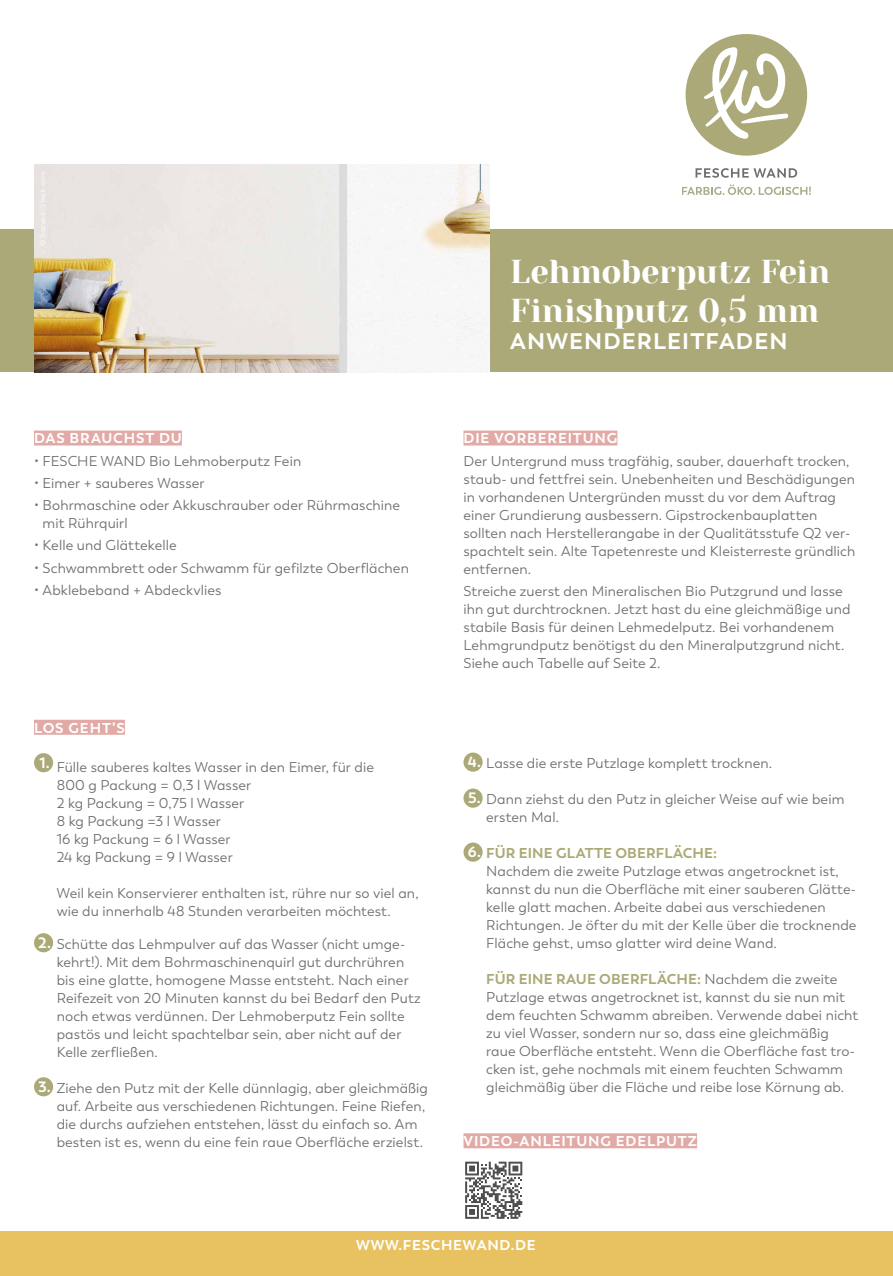
<style>
.page{position:relative;width:893px;height:1276px;background:#fff}
.page>*{position:absolute;margin:0;border:0;box-sizing:border-box;transform-origin:0 0}
.t1{font:33px/39.6px "Yeseva One";color:#fff}
.t2{font:700 22.5px "Trenda";letter-spacing:.05em;color:#fff}
.t3{font:14.25px/18px "Trenda";letter-spacing:.01em;color:#706f6f}
.t4{font:700 14.25px "Trenda";letter-spacing:.06em;color:#fff}
.s1{font-weight:700;font-size:15px;color:#fff}
.s2{font-weight:700;color:#aca978}
</style>
<div class="page">
<div style="left:0;top:230px;width:893px;height:142px;background:#aca978"></div>
<img style="left:34px;top:165px;width:455px;height:207px">
<div style="left:0;top:1231px;width:893px;height:45px;background:#e8c261"></div>
<div style="left:34px;top:430px;width:148px;height:15px;background:#e2aaa7"></div>
<div style="left:463px;top:430px;width:154px;height:15px;background:#e2aaa7"></div>
<div style="left:34px;top:720px;width:91px;height:15px;background:#e2aaa7"></div>
<div style="left:34px;top:753px;width:19px;height:19px;background:#aca978;border-radius:50%"></div>
<div style="left:34px;top:933px;width:19px;height:19px;background:#aca978;border-radius:50%"></div>
<div style="left:34px;top:1077px;width:19px;height:19px;background:#aca978;border-radius:50%"></div>
<div style="left:463px;top:1133px;width:234px;height:15px;background:#e2aaa7"></div>
<div style="left:463px;top:752px;width:20px;height:19px;background:#aca978;border-radius:50%"></div>
<div style="left:463px;top:788px;width:20px;height:19px;background:#aca978;border-radius:50%"></div>
<div style="left:463px;top:842px;width:20px;height:19px;background:#aca978;border-radius:50%"></div>
<svg style="left:695px;top:168px;width:102px;height:10px"></svg>
<svg style="left:682px;top:184px;width:128px;height:11px"></svg>
<div style="left:686px;top:34px;width:121px;height:122px;background:#aca978;border-radius:50%"></div>
<svg style="left:703px;top:47px;width:86px;height:92px"></svg>
<svg style="left:465px;top:1161px;width:58px;height:58px"></svg>
<svg style="left:465px;top:1161px;width:57px;height:57px"></svg>
<p class="t4" style="left:34px;top:429px;width:149px">DAS BRAUCHST DU</p>
<p class="t3" style="left:34px;top:452px;width:269px">• FESCHE WAND Bio Lehmoberputz Fein</p>
<p class="t3" style="left:34px;top:474px;width:172px">• Eimer + sauberes Wasser</p>
<p class="t3" style="left:43px;top:496px;width:359px;text-indent:-9px">• Bohrmaschine oder Akkuschrauber oder Rührmaschine mit Rührquirl</p>
<p class="t3" style="left:34px;top:536px;width:144px">• Kelle und Glättekelle</p>
<p class="t3" style="left:34px;top:559px;width:376px">• Schwammbrett oder Schwamm für gefilzte Oberflächen</p>
<p class="t3" style="left:34px;top:581px;width:189px">• Abklebeband + Abdeckvlies</p>
<p class="t4" style="left:34px;top:718px;width:92px">LOS GEHT’S</p>
<p class="t3" style="left:57px;top:758px;width:319px;text-indent:-17px"><sup>1.</sup> Fülle sauberes kaltes Wasser in den Eimer, für die<br>800 g Packung = 0,3 l Wasser<br>2 kg Packung = 0,75 l Wasser<br>8 kg Packung =3 l Wasser<br>16 kg Packung = 6 l Wasser<br>24 kg Packung = 9 l Wasser</p>
<p class="t3" style="left:57px;top:884px;width:363px">Weil kein Konservierer enthalten ist, rühre nur so viel an, wie du innerhalb 48 Stunden verarbeiten möchtest.</p>
<p class="t3" style="left:57px;top:935px;width:366px;text-indent:-19px"><span class="s1">2.</span> Schütte das Lehmpulver auf das Wasser (nicht umge&shy;kehrt!). Mit dem Bohrmaschinenquirl gut durchrühren bis eine glatte, homogene Masse entsteht. Nach einer Reifezeit von 20 Minuten kannst du bei Bedarf den Putz noch etwas verdünnen. Der Lehmoberputz Fein sollte pastös und leicht spachtelbar sein, aber nicht auf der Kelle zerfließen.</p>
<p class="t3" style="left:57px;top:1079px;width:373px;text-indent:-18px"><span class="s1">3.</span> Ziehe den Putz mit der Kelle dünnlagig, aber gleichmäßig auf. Arbeite aus verschiedenen Richtungen. Feine Riefen, die durchs aufziehen entstehen, lässt du einfach so. Am besten ist es, wenn du eine fein raue Oberfläche erzielst.</p>
<h1 class="t1" style="left:510px;top:250px;width:321px">Lehmoberputz Fein<br>Finishputz 0,5 mm</h1>
<h2 class="t2" style="left:510px;top:327px;width:279px">ANWENDERLEITFADEN</h2>
<p class="t4" style="left:463px;top:429px;width:155px">DIE VORBEREITUNG</p>
<p class="t3" style="left:463px;top:452px;width:393px">Der Untergrund muss tragfähig, sauber, dauerhaft trocken, staub- und fettfrei sein. Unebenheiten und Beschädigungen in vorhandenen Untergründen musst du vor dem Auftrag einer Grundierung ausbessern. Gipstrockenbauplatten sollten nach Herstellerangabe in der Qualitätsstufe Q2 ver&shy;spachtelt sein. Alte Tapetenreste und Kleisterreste gründlich entfernen.</p>
<p class="t3" style="left:463px;top:582px;width:388px">Streiche zuerst den Mineralischen Bio Putzgrund und lasse ihn gut durchtrocknen. Jetzt hast du eine gleichmäßige und stabile Basis für deinen Lehmedelputz. Bei vorhandenem Lehmgrundputz benötigst du den Mineralputzgrund nicht.<br>Siehe auch Tabelle auf Seite 2.</p>
<p class="t3" style="left:468px;top:754px;width:306px"><span class="s1">4.</span> Lasse die erste Putzlage komplett trocknen.</p>
<p class="t3" style="left:486px;top:790px;width:360px;text-indent:-18px"><span class="s1">5.</span> Dann ziehst du den Putz in gleicher Weise auf wie beim ersten Mal.</p>
<p class="t3" style="left:486px;top:844px;width:372px;text-indent:-18px"><span class="s1">6.</span> <span class="s2">FÜR EINE GLATTE OBERFLÄCHE:<br></span>Nachdem die zweite Putzlage etwas angetrocknet ist, kannst du nun die Oberfläche mit einer sauberen Glätte&shy;kelle glatt machen. Arbeite dabei aus verschiedenen Richtungen. Je öfter du mit der Kelle über die trocknende Fläche gehst, umso glatter wird deine Wand.</p>
<p class="t3" style="left:486px;top:970px;width:373px"><span class="s2">FÜR EINE RAUE OBERFLÄCHE:</span> Nachdem die zweite Putzlage etwas angetrocknet ist, kannst du sie nun mit dem feuchten Schwamm abreiben. Verwende dabei nicht zu viel Wasser, sondern nur so, dass eine gleichmäßig raue Oberfläche entsteht. Wenn die Oberfläche fast tro&shy;cken ist, gehe nochmals mit einem feuchten Schwamm gleichmäßig über die Fläche und reibe lose Körnung ab.</p>
<p class="t4" style="left:463px;top:1132px;width:235px">VIDEO-ANLEITUNG EDELPUTZ</p>
<p class="t4" style="left:356px;top:1236px;width:181px">WWW.FESCHEWAND.DE</p>
</div>
